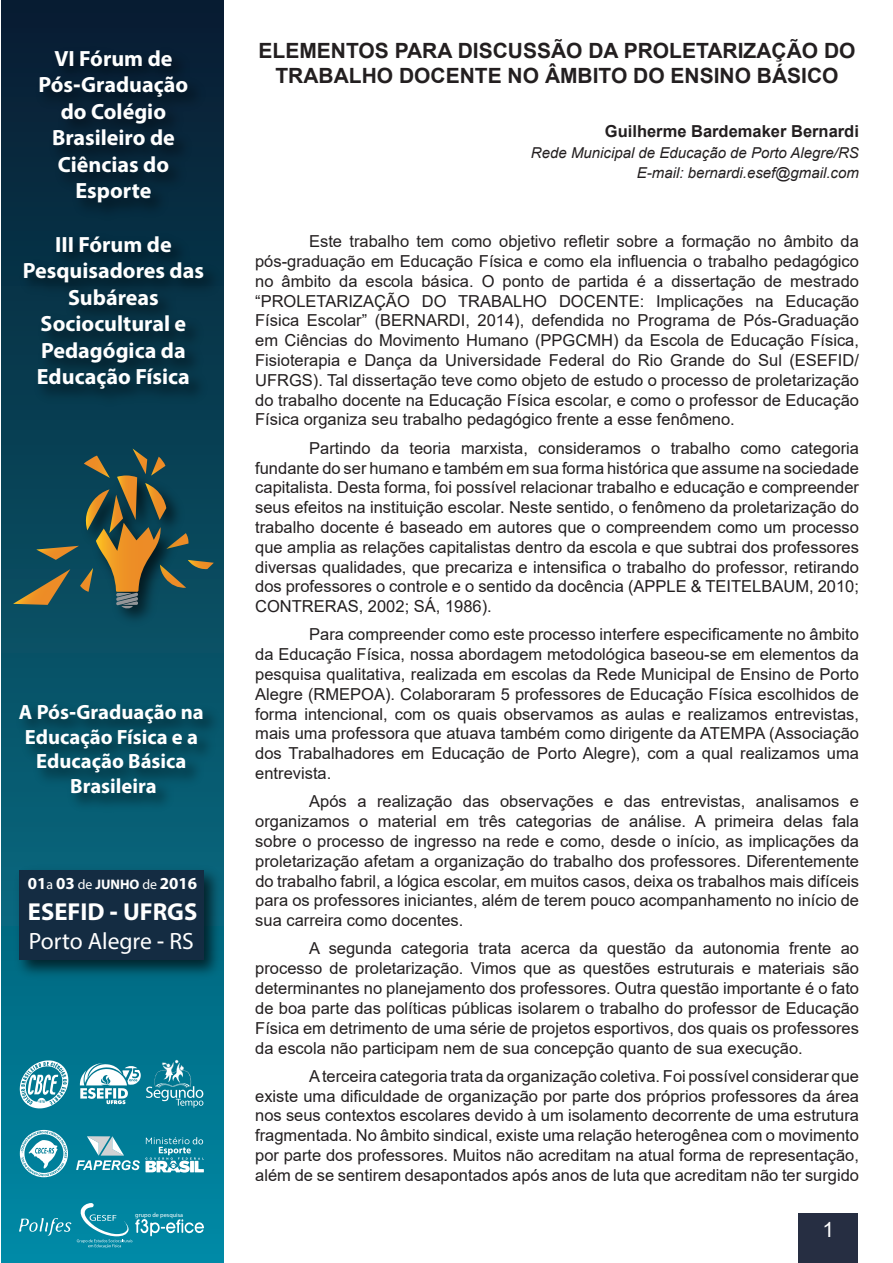
<style>
.page{position:relative;width:893px;height:1263px;background:#fff}
.page>*{position:absolute;margin:0;border:0;box-sizing:border-box;transform-origin:0 0}
.t1{font:700 24.6px "Myriad Hebrew";color:#fff}
.t2{font:23.55px "Myriad Hebrew";color:#fff}
.t3{font:700 22.05px/26.5px "Myriad Hebrew";color:#fff;text-align:center}
.t4{font:700 21px/25.2px "Arial";color:#231f20;text-align:center}
.t5{font:21px "Arial";color:#fff}
.t6{font:700 20.7px/24.8px "Myriad Hebrew";color:#fff;text-align:center}
.t7{font:700 16.8px "Myriad Hebrew";color:#fff}
.t8{font:16.5px/19.8px "Arial";color:#231f20;text-align:justify}
.t9{font:700 16.5px "Arial";color:#231f20}
.t10{font:italic 15px/20.7px "Arial";color:#231f20;text-align:right}
.t11{font:6.15px "Myriad Pro";color:#fff}
.s1{font-weight:400;font-size:13.8px}
.s2{font-size:13.8px}
</style>
<div class="page">
<div style="left:2px;top:0;width:222px;height:1263px;background:linear-gradient(to bottom,#0a1a2d,#0287a0)"></div>
<img style="left:14px;top:225px;width:210px;height:190px">
<img style="left:30px;top:39px;width:182px;height:190px">
<img style="left:10px;top:693px;width:214px;height:131px">
<img style="left:10px;top:862px;width:214px;height:121px">
<div style="left:19px;top:870px;width:184px;height:90px;background:#142c42"></div>
<img style="left:77px;top:609px;width:113px;height:23px">
<svg style="left:13px;top:448px;width:201px;height:161px;background:#30514e"></svg>
<svg style="left:20px;top:1060px;width:48px;height:48px"></svg>
<svg style="left:76px;top:1136px;width:128px;height:36px;background:#4ba3b5"></svg>
<svg style="left:19px;top:1203px;width:185px;height:45px;background:#1b93ac"></svg>
<svg style="left:20px;top:1130px;width:48px;height:47px"></svg>
<svg style="left:80px;top:1060px;width:123px;height:47px"></svg>
<div style="left:799px;top:1212px;width:59px;height:51px;background:#262e42"></div>
<h3 class="t3" style="left:39px;top:46px;width:151px">VI Fórum de<br>Pós-Graduação do Colégio<br>Brasileiro de<br>Ciências do<br>Esporte</h3>
<h3 class="t3" style="left:23px;top:232px;width:183px">III Fórum de<br>Pesquisadores das<br>Subáreas<br>Sociocultural e<br>Pedagógica da<br>Educação Física</h3>
<p class="t6" style="left:19px;top:701px;width:186px">A Pós-Graduação na<br>Educação Física e a<br>Educação Básica<br>Brasileira</p>
<p class="t7" style="left:28px;top:874px;width:171px">01<span class="s1">a</span> 03 <span class="s1">de</span> <span class="s2">JUNHO</span> <span class="s1">de</span> 2016</p>
<h1 class="t1" style="left:28px;top:898px;width:171px">ESEFID - UFRGS</h1>
<h2 class="t2" style="left:29px;top:928px;width:167px">Porto Alegre - RS</h2>
<p class="t11" style="left:135px;top:1211px;width:49px">grupo de pesquisa</p>
<p class="t4" style="left:259px;top:38px;width:598px">ELEMENTOS PARA DISCUSSÃO DA PROLETARIZAÇÃO DO<br>TRABALHO DOCENTE NO ÂMBITO DO ENSINO BÁSICO</p>
<p class="t9" style="left:605px;top:119px;width:256px">Guilherme Bardemaker Bernardi</p>
<p class="t10" style="left:531px;top:142px;width:329px">Rede Municipal de Educação de Porto Alegre/RS<br>E-mail: bernardi.esef@gmail.com</p>
<p class="t8" style="left:255px;top:231px;width:605px;text-indent:54px">Este trabalho tem como objetivo refletir sobre a formação no âmbito da pós-graduação em Educação Física e como ela influencia o trabalho pedagógico no âmbito da escola básica. O ponto de partida é a dissertação de mestrado “PROLETARIZAÇÃO DO TRABALHO DOCENTE: Implicações na Educação Física Escolar” (BERNARDI, 2014), defendida no Programa de Pós-Graduação em Ciências do Movimento Humano (PPGCMH) da Escola de Educação Física, Fisioterapia e Dança da Universidade Federal do Rio Grande do Sul (ESEFID/ UFRGS). Tal dissertação teve como objeto de estudo o processo de proletarização do trabalho docente na Educação Física escolar, e como o professor de Educação Física organiza seu trabalho pedagógico frente a esse fenômeno.</p>
<p class="t8" style="left:255px;top:438px;width:605px;text-indent:54px">Partindo da teoria marxista, consideramos o trabalho como categoria fundante do ser humano e também em sua forma histórica que assume na sociedade capitalista. Desta forma, foi possível relacionar trabalho e educação e compreender seus efeitos na instituição escolar. Neste sentido, o fenômeno da proletarização do trabalho docente é baseado em autores que o compreendem como um processo que amplia as relações capitalistas dentro da escola e que subtrai dos professores diversas qualidades, que precariza e intensifica o trabalho do professor, retirando dos professores o controle e o sentido da docência (APPLE &amp; TEITELBAUM, 2010; CONTRERAS, 2002; SÁ, 1986).</p>
<p class="t8" style="left:255px;top:625px;width:605px;text-indent:54px">Para compreender como este processo interfere especificamente no âmbito da Educação Física, nossa abordagem metodológica baseou-se em elementos da pesquisa qualitativa, realizada em escolas da Rede Municipal de Ensino de Porto Alegre (RMEPOA). Colaboraram 5 professores de Educação Física escolhidos de forma intencional, com os quais observamos as aulas e realizamos entrevistas, mais uma professora que atuava também como dirigente da ATEMPA (Associação dos Trabalhadores em Educação de Porto Alegre), com a qual realizamos uma entrevista.</p>
<p class="t8" style="left:255px;top:791px;width:605px;text-indent:54px">Após a realização das observações e das entrevistas, analisamos e organizamos o material em três categorias de análise. A primeira delas fala sobre o processo de ingresso na rede e como, desde o início, as implicações da proletarização afetam a organização do trabalho dos professores. Diferentemente do trabalho fabril, a lógica escolar, em muitos casos, deixa os trabalhos mais difíceis para os professores iniciantes, além de terem pouco acompanhamento no início de sua carreira como docentes.</p>
<p class="t8" style="left:255px;top:939px;width:605px;text-indent:54px">A segunda categoria trata acerca da questão da autonomia frente ao processo de proletarização. Vimos que as questões estruturais e materiais são determinantes no planejamento dos professores. Outra questão importante é o fato de boa parte das políticas públicas isolarem o trabalho do professor de Educação Física em detrimento de uma série de projetos esportivos, dos quais os professores da escola não participam nem de sua concepção quanto de sua execução.</p>
<p class="t8" style="left:255px;top:1066px;width:605px;text-indent:54px">Aterceira categoria trata da organização coletiva. Foi possível considerar que existe uma dificuldade de organização por parte dos próprios professores da área nos seus contextos escolares devido à um isolamento decorrente de uma estrutura fragmentada. No âmbito sindical, existe uma relação heterogênea com o movimento por parte dos professores. Muitos não acreditam na atual forma de representação, além de se sentirem desapontados após anos de luta que acreditam não ter surgido</p>
<p class="t5" style="left:822px;top:1215px;width:13px">1</p>
</div>
